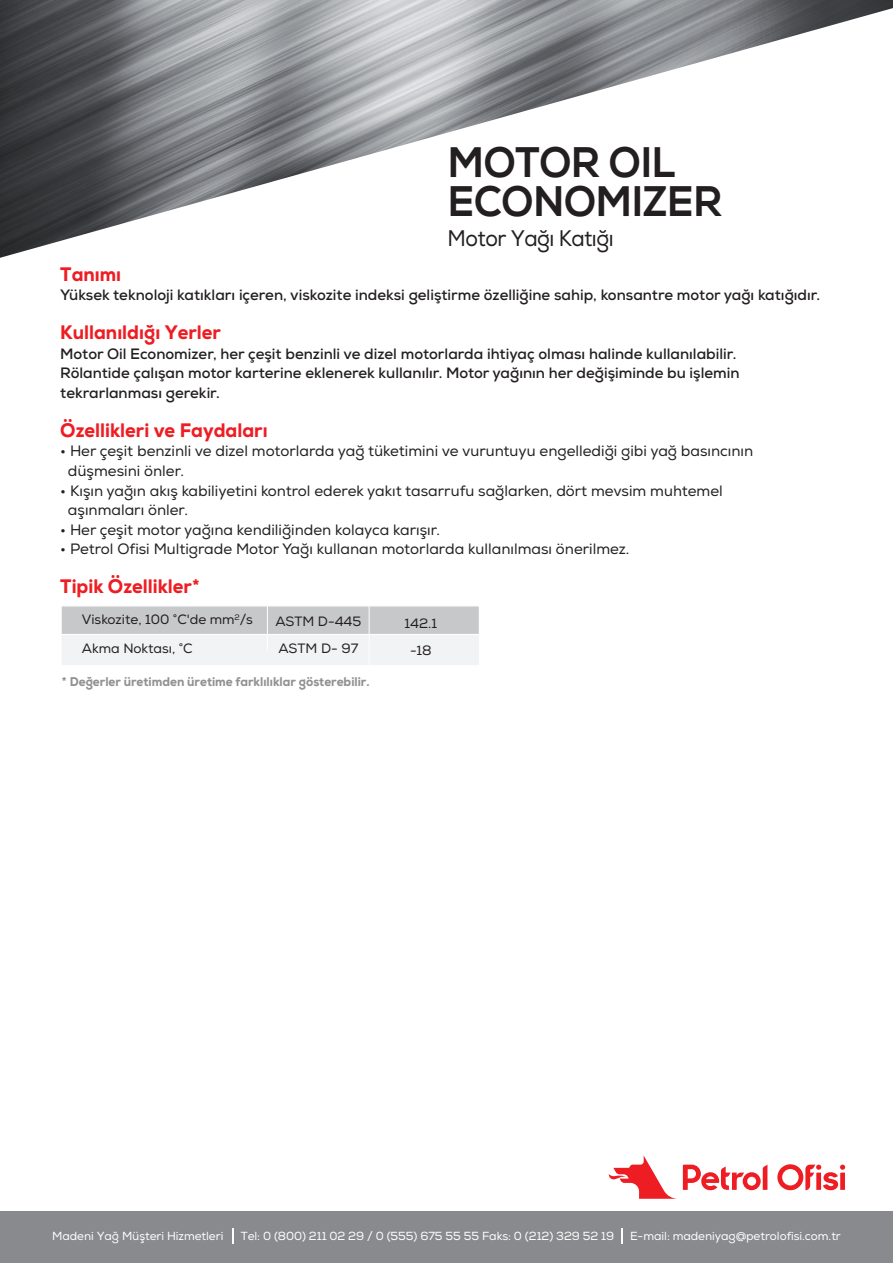
<style>
.page{position:relative;width:893px;height:1263px;background:#fff}
.page>*{position:absolute;margin:0;border:0;box-sizing:border-box;transform-origin:0 0}
.t1{font:42.6px/39px "Nexa X Bold";letter-spacing:-.02em;color:#231f20;scale:.95 1}
.t2{font:22.5px "Nexa";letter-spacing:-.025em;color:#231f20;scale:.93 1}
.t3{font:800 19.5px "Nexa";color:#ee1d23;scale:.95 1}
.t4{font:15px/19.5px "Nexa";color:#231f20}
.t5{font:700 15px/19.5px "Nexa";color:#231f20}
.t6{font:13.5px/27px "Nexa";color:#231f20}
.t7{font:800 12.6px "Nexa";color:#929192;scale:.95 1}
.t8{font:11.7px "Nexa";letter-spacing:-.005em;color:#fff}
</style>
<div class="page">
<img style="left:0;top:0;width:893px;height:258px">
<div style="left:61px;top:605px;width:419px;height:30px;background:#c7c8ca;border:1px solid #fff"></div>
<div style="left:61px;top:634px;width:419px;height:31px;background:#f2f3f4"></div>
<hr style="left:267px;top:606px;width:1px;height:45px;background:#fff">
<hr style="left:369px;top:606px;width:1px;height:60px;background:#fff">
<svg style="left:777px;top:1164px;width:68px;height:26px"></svg>
<svg style="left:608px;top:1155px;width:159px;height:44px"></svg>
<div style="left:0;top:1211px;width:893px;height:52px;background:#888a8d"></div>
<svg style="left:232px;top:1228px;width:1px;height:16px"></svg>
<svg style="left:621px;top:1228px;width:1px;height:16px"></svg>
<h1 class="t1" style="left:447px;top:143px;width:291px">MOTOR OIL<br>ECONOMIZER</h1>
<h2 class="t2" style="left:447px;top:225px;width:180px">Motor Yağı Katığı</h2>
<h3 class="t3" style="left:60px;top:262px;width:66px">Tanımı</h3>
<p class="t5" style="left:60px;top:286px;width:761px">Yüksek teknoloji katıkları içeren, viskozite indeksi geliştirme özelliğine sahip, konsantre motor yağı katığıdır.</p>
<h3 class="t3" style="left:60px;top:320px;width:171px">Kullanıldığı Yerler</h3>
<p class="t5" style="left:60px;top:344px;width:681px">Motor Oil Economizer, her çeşit benzinli ve dizel motorlarda ihtiyaç olması halinde kullanılabilir.<br>Rölantide çalışan motor karterine eklenerek kullanılır. Motor yağının her değişiminde bu işlemin tekrarlanması gerekir.</p>
<h3 class="t3" style="left:60px;top:418px;width:220px">Özellikleri ve Faydaları</h3>
<p class="t4" style="left:68px;top:442px;width:687px;text-indent:-8px">• Her çeşit benzinli ve dizel motorlarda yağ tüketimini ve vuruntuyu engellediği gibi yağ basıncının düşmesini önler.</p>
<p class="t4" style="left:68px;top:481px;width:656px;text-indent:-8px">• Kışın yağın akış kabiliyetini kontrol ederek yakıt tasarrufu sağlarken, dört mevsim muhtemel aşınmaları önler.</p>
<p class="t4" style="left:60px;top:520px;width:381px">• Her çeşit motor yağına kendiliğinden kolayca karışır.</p>
<p class="t4" style="left:60px;top:539px;width:571px">• Petrol Ofisi Multigrade Motor Yağı kullanan motorlarda kullanılması önerilmez.</p>
<h3 class="t3" style="left:60px;top:574px;width:148px">Tipik Özellikler*</h3>
<p class="t6" style="left:82px;top:606px;width:172px;line-height:28.5px">Viskozite, 100 °C'de mm<sup>2</sup>/s<br>Akma Noktası, °C</p>
<p class="t6" style="left:275px;top:608px;width:88px">ASTM D-445<br>ASTM D- 97</p>
<p class="t6" style="left:405px;top:610px;width:34px;text-align:center">142.1 -18</p>
<p class="t7" style="left:62px;top:674px;width:325px">* Değerler üretimden üretime farklılıklar gösterebilir.</p>
<p class="t8" style="left:52px;top:1229px;width:173px">Madeni Yağ Müşteri Hizmetleri</p>
<p class="t8" style="left:241px;top:1229px;width:375px">Tel: 0 (800) 211 02 29 / 0 (555) 675 55 55 Faks: 0 (212) 329 52 19</p>
<p class="t8" style="left:630px;top:1229px;width:212px">E-mail: madeniyag@petrolofisi.com.tr</p>
</div>
